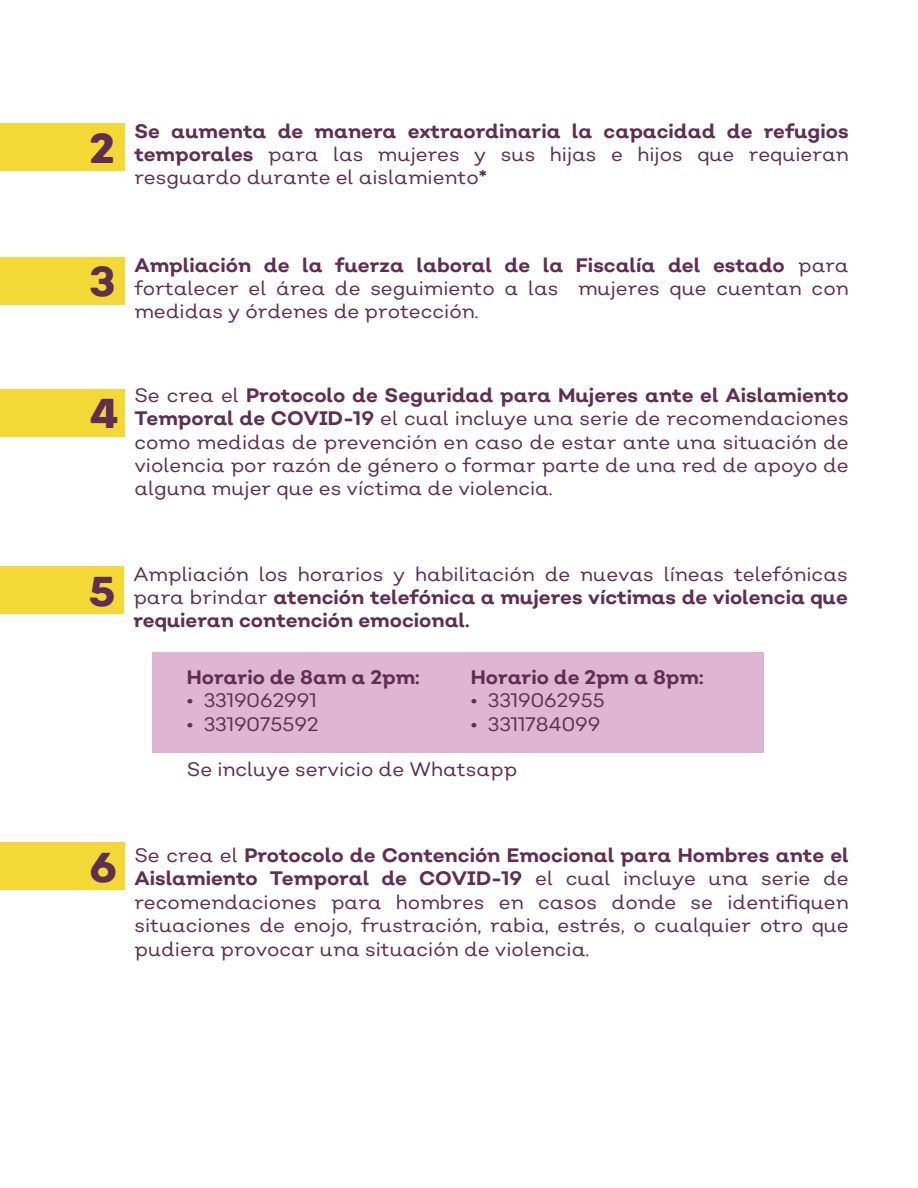
<style>
.page{position:relative;width:918px;height:1188px;background:#fff}
.page>*{position:absolute;margin:0;border:0;box-sizing:border-box;transform-origin:0 0}
.t1{font:800 41.7px "Nutmeg";color:#5f2e53}
.t2{font:19.5px/23.4px "Nutmeg";color:#5f2e53;text-align:justify}
.t3{font:700 19.5px/23.4px "Nutmeg";color:#5f2e53;text-align:justify}
.s1{font-weight:700}
.s2{font-weight:400}
</style>
<div class="page">
<div style="left:0;top:566px;width:123px;height:48px;background:#f4d936"></div>
<div style="left:152px;top:652px;width:611px;height:101px;background:#deb5d2"></div>
<div style="left:0;top:123px;width:124px;height:48px;background:#f4d936"></div>
<div style="left:0;top:257px;width:124px;height:48px;background:#f4d936"></div>
<div style="left:0;top:389px;width:124px;height:47px;background:#f4d936"></div>
<div style="left:0;top:842px;width:124px;height:48px;background:#f4d936"></div>
<h1 class="t1" style="left:89px;top:121px;width:27px">2</h1>
<p class="t2" style="left:134px;top:119px;width:716px"><span class="s1">Se aumenta de manera extraordinaria la capacidad de refugios temporales</span> para las mujeres y sus hijas e hijos que requieran resguardo durante el aislamiento<span class="s1">*</span></p>
<h1 class="t1" style="left:89px;top:255px;width:27px">3</h1>
<p class="t2" style="left:134px;top:253px;width:716px"><span class="s1">Ampliación de la fuerza laboral de la Fiscalía del estado</span> para fortalecer el área de seguimiento a las mujeres que cuentan con medidas y órdenes de protección.</p>
<h1 class="t1" style="left:89px;top:386px;width:31px">4</h1>
<p class="t2" style="left:134px;top:383px;width:716px">Se crea el <span class="s1">Protocolo de Seguridad para Mujeres ante el Aislamiento Temporal de COVID-19</span> el cual incluye una serie de recomendaciones como medidas de prevención en caso de estar ante una situación de violencia por razón de género o formar parte de una red de apoyo de alguna mujer que es víctima de violencia.</p>
<h1 class="t1" style="left:88px;top:564px;width:29px">5</h1>
<p class="t3" style="left:133px;top:562px;width:716px"><span class="s2">Ampliación los horarios y habilitación de nuevas líneas telefónicas para brindar</span> atención telefónica a mujeres víctimas de violencia que requieran contención emocional.</p>
<p class="t3" style="left:187px;top:665px;width:234px">Horario de 8am a 2pm:</p>
<p class="t2" style="left:187px;top:689px;width:131px">• 3319062991</p>
<p class="t2" style="left:187px;top:712px;width:133px">• 3319075592</p>
<p class="t3" style="left:471px;top:665px;width:234px">Horario de 2pm a 8pm:</p>
<p class="t2" style="left:471px;top:689px;width:135px">• 3319062955</p>
<p class="t2" style="left:471px;top:712px;width:131px">• 3311784099</p>
<p class="t2" style="left:187px;top:757px;width:332px">Se incluye servicio de Whatsapp</p>
<h1 class="t1" style="left:89px;top:840px;width:29px">6</h1>
<p class="t2" style="left:134px;top:843px;width:716px">Se crea el <span class="s1">Protocolo de Contención Emocional para Hombres ante el Aislamiento Temporal de COVID-19</span> el cual incluye una serie de recomendaciones para hombres en casos donde se identifiquen situaciones de enojo, frustración, rabia, estrés, o cualquier otro que pudiera provocar una situación de violencia.</p>
</div>
